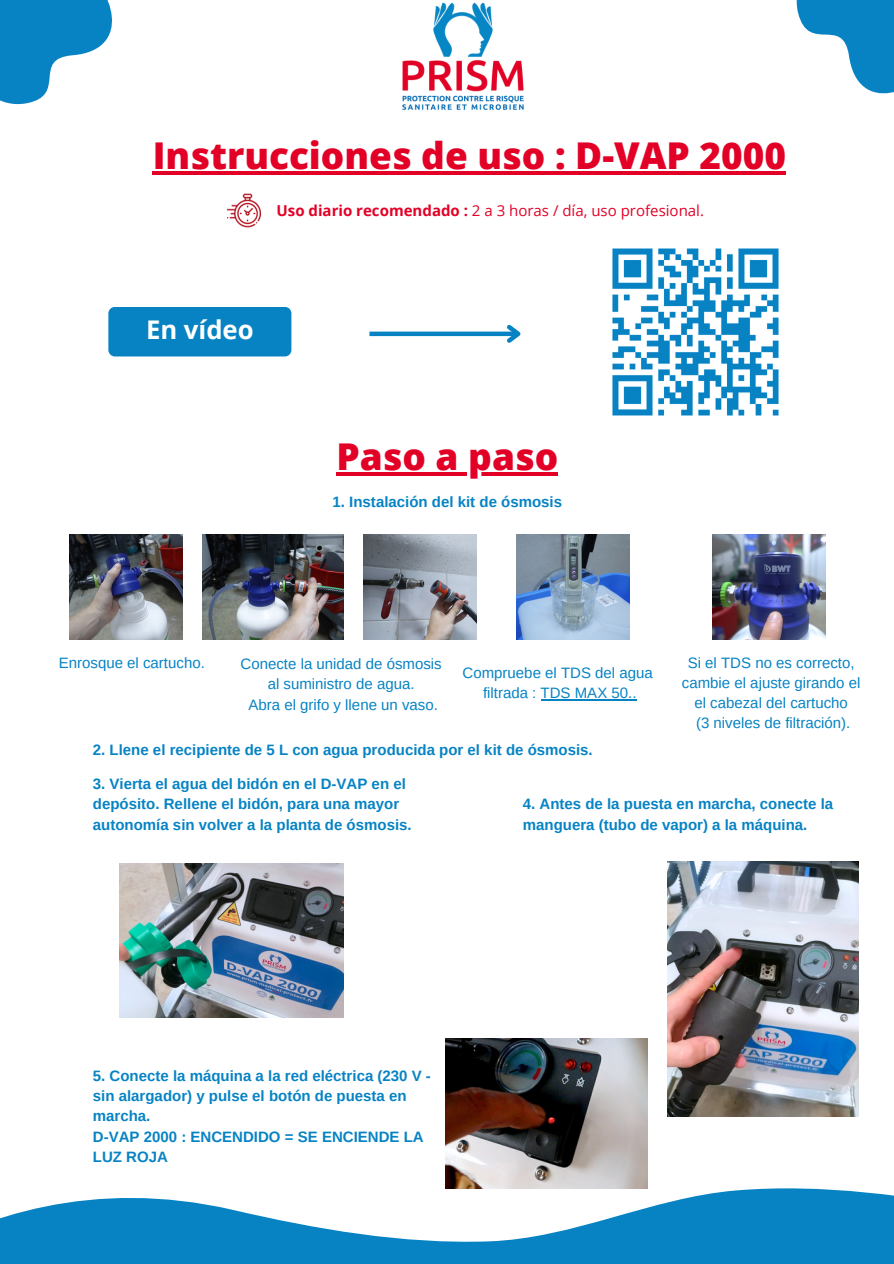
<style>
.page{position:relative;width:894px;height:1264px;background:#fff}
.page>*{position:absolute;margin:0;border:0;box-sizing:border-box;transform-origin:0 0}
.t1{font:800 36.9px "Open Sans";color:#e30026}
.t2{font:700 25.65px "Open Sans";color:#fff}
.t3{font:700 15px/20.2px "Arimo";color:#0783c4}
.t4{font:15px "Arimo";color:#0783c4}
.t5{font:15px "Open Sans";color:#e30026}
.s1{font-weight:700}
</style>
<div class="page">
<img style="left:612px;top:248px;width:167px;height:168px">
<img style="left:402px;top:2px;width:122px;height:109px">
<svg style="left:0;top:0;width:112px;height:105px"></svg>
<svg style="left:796px;top:0;width:97px;height:94px"></svg>
<svg style="left:0;top:1188px;width:893px;height:75px;fill:#0783c4"></svg>
<div style="left:108px;top:307px;width:183px;height:49px;background:#0783c4;border-radius:7px"></div>
<div style="left:369px;top:331px;width:149px;height:5px;background:#0783c4"></div>
<svg style="left:502px;top:324px;width:19px;height:19px"></svg>
<img style="left:119px;top:864px;width:224px;height:153px">
<img style="left:445px;top:1038px;width:202px;height:150px">
<img style="left:667px;top:861px;width:191px;height:255px">
<img style="left:203px;top:535px;width:140px;height:104px">
<img style="left:70px;top:534px;width:113px;height:105px">
<img style="left:363px;top:534px;width:113px;height:105px">
<img style="left:516px;top:534px;width:113px;height:105px">
<img style="left:712px;top:534px;width:113px;height:105px">
<img style="left:227px;top:193px;width:34px;height:34px">
<hr style="left:153px;top:171px;width:632px;height:3px;background:#e30026">
<hr style="left:336px;top:472px;width:222px;height:3px;background:#e30026">
<hr style="left:540px;top:699px;width:96px;height:1px;background:#0783c4">
<p class="t1" style="left:153px;top:129px;width:634px">Instrucciones de uso : D-VAP 2000</p>
<p class="t5" style="left:276px;top:200px;width:429px"><span class="s1">Uso diario recomendado :</span> 2 a 3 horas / día, uso profesional.</p>
<p class="t2" style="left:146px;top:312px;width:109px">En vídeo</p>
<p class="t1" style="left:336px;top:430px;width:223px">Paso a paso</p>
<p class="t3" style="left:332px;top:492px;width:231px">1. Instalación del kit de ósmosis</p>
<p class="t4" style="left:59px;top:654px;width:147px">Enrosque el cartucho.</p>
<p class="t4" style="left:240px;top:655px;width:203px">Conecte la unidad de ósmosis</p>
<p class="t4" style="left:267px;top:675px;width:148px">al suministro de agua.</p>
<p class="t4" style="left:248px;top:696px;width:191px">Abra el grifo y llene un vaso.</p>
<p class="t4" style="left:462px;top:664px;width:192px">Compruebe el TDS del agua</p>
<p class="t4" style="left:483px;top:684px;width:155px">filtrada : TDS MAX 50..</p>
<p class="t3" style="left:93px;top:739px;width:501px">2. Llene el recipiente de 5 L con agua producida por el kit de ósmosis.</p>
<p class="t4" style="left:687px;top:654px;width:168px">Si el TDS no es correcto,</p>
<p class="t4" style="left:681px;top:674px;width:180px">cambie el ajuste girando el</p>
<p class="t4" style="left:694px;top:694px;width:155px">el cabezal del cartucho</p>
<p class="t4" style="left:695px;top:715px;width:156px">(3 niveles de filtración).</p>
<p class="t3" style="left:93px;top:773px;width:320px">3. Vierta el agua del bidón en el D-VAP en el depósito. Rellene el bidón, para una mayor autonomía sin volver a la planta de ósmosis.</p>
<p class="t3" style="left:522px;top:794px;width:312px">4. Antes de la puesta en marcha, conecte la manguera (tubo de vapor) a la máquina.</p>
<p class="t3" style="left:93px;top:1065px;width:339px">5. Conecte la máquina a la red eléctrica (230 V - sin alargador) y pulse el botón de puesta en marcha.</p>
<p class="t3" style="left:93px;top:1126px;width:332px">D-VAP 2000 : ENCENDIDO = SE ENCIENDE LA<br>LUZ ROJA</p>
</div>
